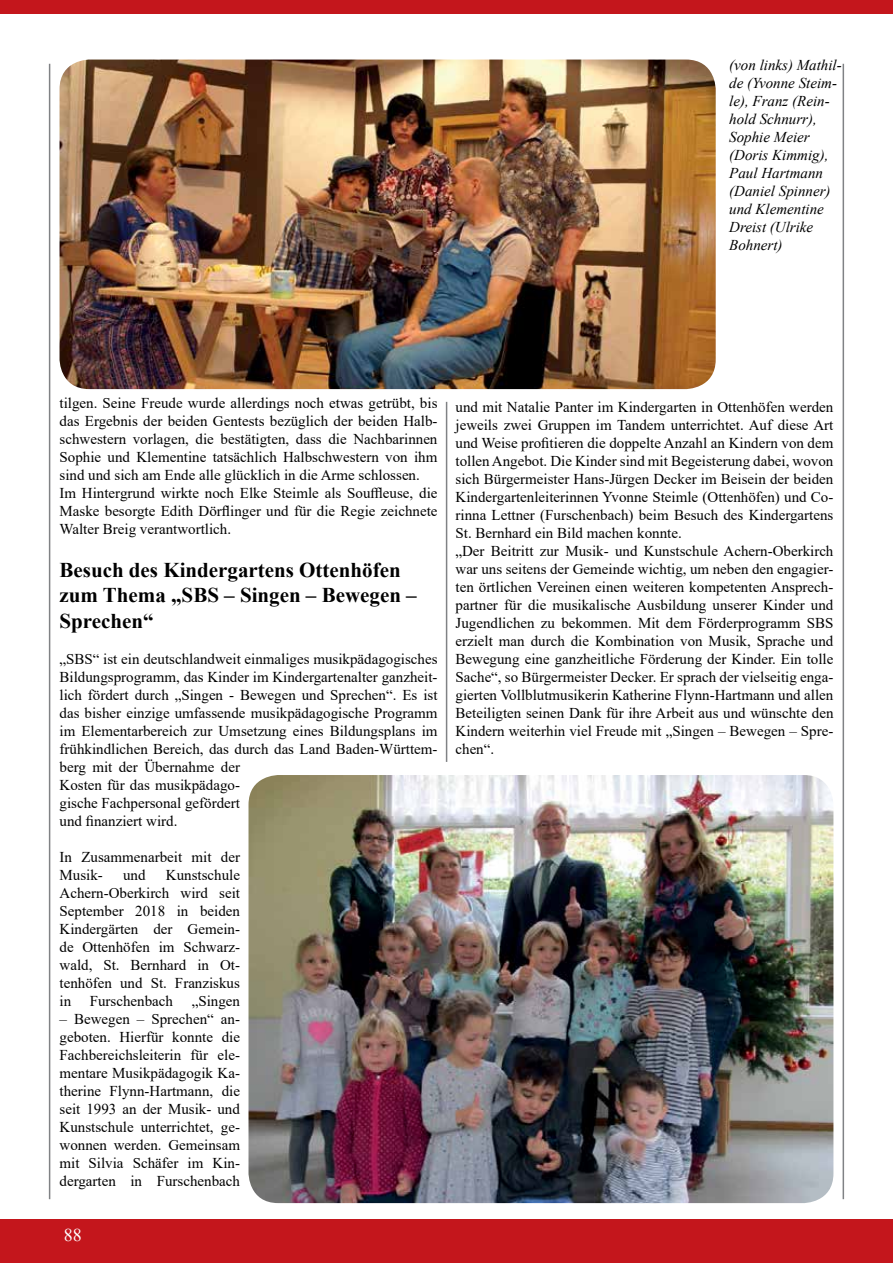
<style>
.page{position:relative;width:893px;height:1263px;background:#fff}
.page>*{position:absolute;margin:0;border:0;box-sizing:border-box;transform-origin:0 0}
.t1{font:700 21px/25.2px "Times New Roman";color:#000}
.t2{font:18px "Times New Roman";color:#fff}
.t3{font:15px/18px "Times New Roman";color:#000}
.t4{font:italic 15px/18px "Times New Roman";color:#000}
</style>
<div class="page">
<hr style="left:49px;top:64px;width:1px;height:1135px;background:#808285">
<hr style="left:843px;top:64px;width:1px;height:1135px;background:#808285">
<div style="left:0;top:1219px;width:893px;height:44px;background:#c4161c"></div>
<div style="left:0;top:0;width:893px;height:14px;background:#c4161c"></div>
<hr style="left:446px;top:402px;width:1px;height:360px;background:#808285">
<img style="left:60px;top:60px;width:656px;height:329px">
<img style="left:248px;top:775px;width:585px;height:428px">
<p class="t4" style="left:729px;top:56px;width:114px">(von links) Mathil&shy;de (Yvonne Steim&shy;le), Franz (Rein&shy;hold Schnurr),<br>Sophie Meier (Doris Kimmig),<br>Paul Hartmann (Daniel Spinner) und Klementine<br>Dreist (Ulrike<br>Bohnert)</p>
<p class="t3" style="left:60px;top:393px;width:379px">tilgen. Seine Freude wurde allerdings noch etwas getrübt, bis das Ergebnis der beiden Gentests bezüglich der beiden Halb&shy;schwestern vorlagen, die bestätigten, dass die Nachbarinnen Sophie und Klementine tatsächlich Halbschwestern von ihm sind und sich am Ende alle glücklich in die Arme schlossen.<br>Im Hintergrund wirkte noch Elke Steimle als Souffleuse, die Maske besorgte Edith Dörflinger und für die Regie zeichnete Walter Breig verantwortlich.</p>
<h1 class="t1" style="left:60px;top:557px;width:359px">Besuch des Kindergartens Ottenhöfen zum Thema „SBS – Singen – Bewegen –<br>Sprechen“</h1>
<p class="t3" style="left:60px;top:649px;width:379px">„SBS“ ist ein deutschlandweit einmaliges musikpädagogisches Bildungsprogramm, das Kinder im Kindergartenalter ganzheit&shy;lich fördert durch „Singen - Bewegen und Sprechen“. Es ist das bisher einzige umfassende musikpädagogische Programm im Elementarbereich zur Umsetzung eines Bildungsplans im frühkindlichen Bereich, das durch das Land Baden-Württem&shy;berg mit der Übernahme der<br>Kosten für das musikpädago-<br>gische Fachpersonal gefördert<br>und finanziert wird.</p>
<p class="t3" style="left:60px;top:847px;width:182px">In Zusammenarbeit mit der<br>Musik-</p>
<p class="t3" style="left:60px;top:865px;width:182px;text-align:justify;text-indent:106px">Kunstschule Achern-Oberkirch wird seit September 2018 in beiden Kindergärten der Gemein&shy;de Ottenhöfen im Schwarz&shy;wald, St. Bernhard in Ot&shy;tenhöfen und St. Franziskus in Furschenbach „Singen</p>
<p class="t3" style="left:60px;top:1009px;width:182px;text-align:justify">– Bewegen – Sprechen“ an&shy;geboten. Hierfür konnte die Fachbereichsleiterin für ele&shy;mentare Musikpädagogik Ka&shy;therine Flynn-Hartmann, die seit 1993 an der Musik- und Kunstschule unterrichtet, ge&shy;wonnen werden. Gemeinsam mit Silvia Schäfer im Kin&shy;dergarten in Furschenbach</p>
<p class="t3" style="left:123px;top:865px;width:24px">und</p>
<p class="t2" style="left:64px;top:1222px;width:19px">88</p>
<p class="t3" style="left:455px;top:398px;width:379px">und mit Natalie Panter im Kindergarten in Ottenhöfen werden jeweils zwei Gruppen im Tandem unterrichtet. Auf diese Art und Weise profitieren die doppelte Anzahl an Kindern von dem tollen Angebot. Die Kinder sind mit Begeisterung dabei, wovon sich Bürgermeister Hans-Jürgen Decker im Beisein der beiden Kindergartenleiterinnen Yvonne Steimle (Ottenhöfen) und Co&shy;rinna Lettner (Furschenbach) beim Besuch des Kindergartens St. Bernhard ein Bild machen konnte.<br>„Der Beitritt zur Musik- und Kunstschule Achern-Oberkirch war uns seitens der Gemeinde wichtig, um neben den engagier&shy;ten örtlichen Vereinen einen weiteren kompetenten Ansprech&shy;partner für die musikalische Ausbildung unserer Kinder und Jugendlichen zu bekommen. Mit dem Förderprogramm SBS erzielt man durch die Kombination von Musik, Sprache und Bewegung eine ganzheitliche Förderung der Kinder. Ein tolle Sache“, so Bürgermeister Decker. Er sprach der vielseitig enga&shy;gierten Vollblutmusikerin Katherine Flynn-Hartmann und allen Beteiligten seinen Dank für ihre Arbeit aus und wünschte den Kindern weiterhin viel Freude mit „Singen – Bewegen – Spre&shy;chen“.</p>
</div>
